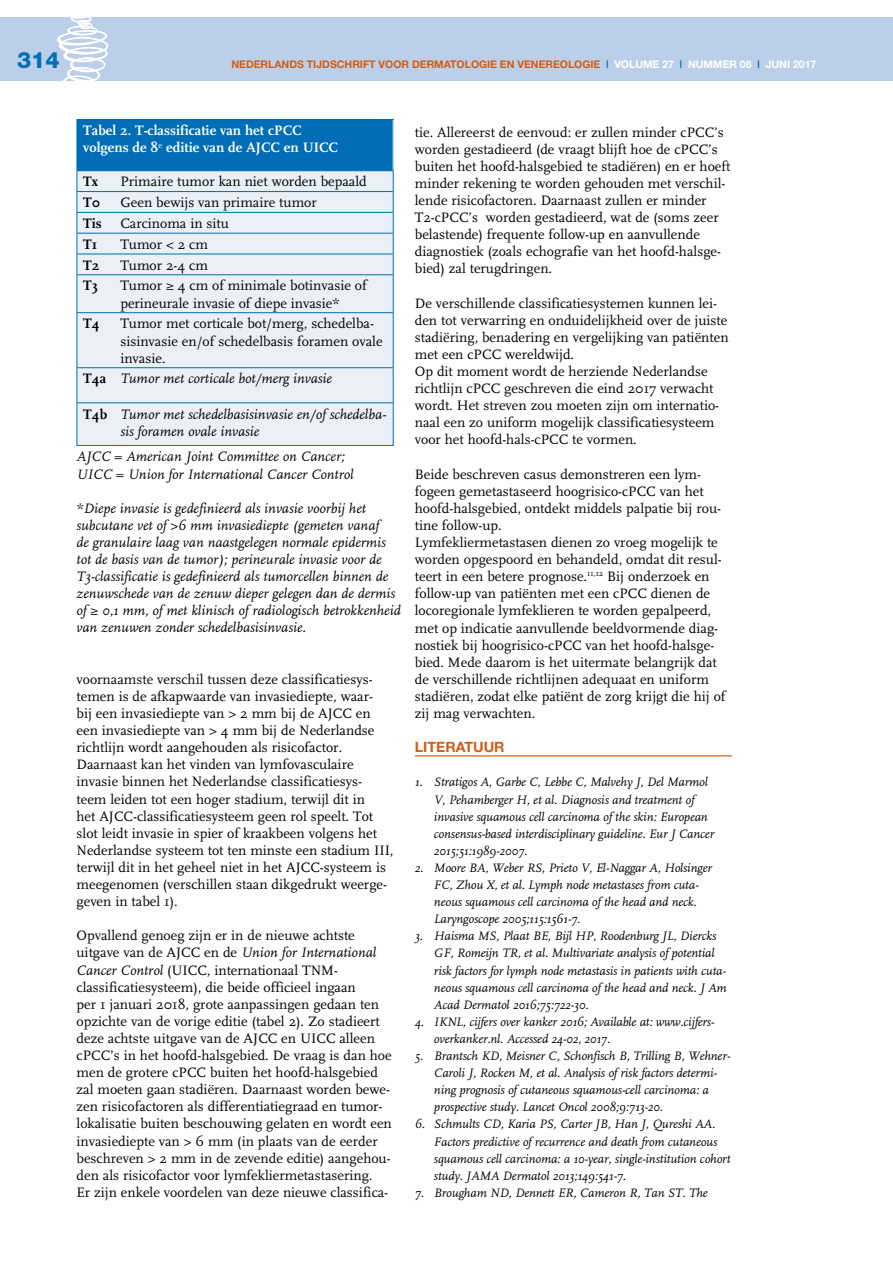
<style>
.page{position:relative;width:893px;height:1263px;background:#fff}
.page>*{position:absolute;margin:0;border:0;box-sizing:border-box;transform-origin:0 0}
.t1{font:800 22.5px "Helvetica Neue";color:#006eb6}
.t2{font:14.25px/17.1px "FF Scala";color:#000}
.t3{font:italic 14.25px/17.1px "FF Scala";color:#000}
.t4{font:700 14.25px/17.1px "FF Scala";color:#fff}
.t5{font:700 14.25px "FF Scala";color:#000}
.t6{font:700 14.25px "Helvetica Neue";color:#d25e16}
.t7{font:italic 12.75px/17.1px "FF Scala";letter-spacing:-.01em;color:#000}
.t8{font:700 10.5px "Helvetica Neue";color:#d25e16}
.t9{font:700 10.5px "Helvetica Neue";color:#fff}
.s1{color:#006eb6}
.s2{color:#fff}
.s3{font-weight:700;font-style:normal}
.s4{font-style:italic}
</style>
<div class="page">
<div style="left:0;top:17px;width:893px;height:64px;background:#bccfe9"></div>
<svg style="left:57px;top:17px;width:51px;height:64px"></svg>
<hr style="left:415px;top:755px;width:317px;height:1px;background:#d25e16">
<div style="left:77px;top:119px;width:316px;height:52px;background:#006eb6"></div>
<div style="left:78px;top:171px;width:315px;height:274px;background:#eaeff8"></div>
<hr style="left:114px;top:119px;width:280px;height:1px;background:#006eb6">
<hr style="left:114px;top:170px;width:280px;height:1px;background:#006eb6">
<hr style="left:77px;top:191px;width:37px;height:1px;background:#006eb6">
<hr style="left:114px;top:191px;width:280px;height:1px;background:#006eb6">
<hr style="left:77px;top:212px;width:37px;height:1px;background:#006eb6">
<hr style="left:114px;top:212px;width:280px;height:1px;background:#006eb6">
<hr style="left:77px;top:233px;width:37px;height:1px;background:#006eb6">
<hr style="left:114px;top:233px;width:280px;height:1px;background:#006eb6">
<hr style="left:77px;top:254px;width:37px;height:1px;background:#006eb6">
<svg style="left:77px;top:171px;width:1px;height:103px"></svg>
<hr style="left:114px;top:254px;width:280px;height:1px;background:#006eb6">
<svg style="left:393px;top:171px;width:1px;height:103px"></svg>
<hr style="left:77px;top:274px;width:37px;height:1px;background:#006eb6">
<hr style="left:77px;top:275px;width:1px;height:37px;background:#006eb6">
<hr style="left:114px;top:274px;width:280px;height:1px;background:#006eb6">
<hr style="left:393px;top:275px;width:1px;height:37px;background:#006eb6">
<hr style="left:77px;top:312px;width:37px;height:1px;background:#006eb6">
<hr style="left:77px;top:313px;width:1px;height:54px;background:#006eb6">
<hr style="left:114px;top:312px;width:280px;height:1px;background:#006eb6">
<hr style="left:393px;top:313px;width:1px;height:54px;background:#006eb6">
<hr style="left:77px;top:367px;width:37px;height:1px;background:#006eb6">
<hr style="left:77px;top:368px;width:1px;height:34px;background:#006eb6">
<hr style="left:114px;top:367px;width:280px;height:1px;background:#006eb6">
<hr style="left:393px;top:368px;width:1px;height:34px;background:#006eb6">
<hr style="left:77px;top:402px;width:37px;height:1px;background:#006eb6">
<hr style="left:77px;top:403px;width:1px;height:42px;background:#006eb6">
<hr style="left:114px;top:402px;width:280px;height:1px;background:#006eb6">
<hr style="left:393px;top:403px;width:1px;height:42px;background:#006eb6">
<hr style="left:77px;top:445px;width:37px;height:1px;background:#006eb6">
<hr style="left:114px;top:445px;width:280px;height:1px;background:#006eb6">
<h1 class="t1" style="left:17px;top:47px;width:44px">314</h1>
<p class="t8" style="left:231px;top:58px;width:542px">NEDERLANDS TIJDSCHRIFT VOOR DERMATOLOGIE EN VENEREOLOGIE <span class="s1">|</span> <span class="s2">VOLUME 27</span> <span class="s1">|</span> <span class="s2">NUMMER 06</span> <span class="s1">|</span> <span class="s2">juni</span></p>
<p class="t9" style="left:793px;top:58px;width:25px">2017</p>
<p class="t4" style="left:83px;top:122px;width:201px">Tabel 2. T-classificatie van het cPCC volgens de 8<sup>e</sup> editie van de AJCC</p>
<p class="t4" style="left:284px;top:139px;width:29px">en UICC</p>
<p class="t5" style="left:83px;top:174px;width:16px">Tx</p>
<p class="t2" style="left:120px;top:174px;width:248px">Primaire tumor kan niet worden bepaald</p>
<p class="t5" style="left:83px;top:195px;width:19px">T0</p>
<p class="t2" style="left:120px;top:194px;width:198px">Geen bewijs van primaire tumor</p>
<p class="t5" style="left:83px;top:215px;width:20px">Tis</p>
<p class="t2" style="left:120px;top:215px;width:110px">Carcinoma in situ</p>
<p class="t5" style="left:83px;top:236px;width:16px">T1</p>
<p class="t2" style="left:120px;top:236px;width:89px">Tumor &lt; 2 cm</p>
<p class="t5" style="left:83px;top:257px;width:18px">T2</p>
<p class="t2" style="left:120px;top:257px;width:89px">Tumor 2-4 cm</p>
<p class="t5" style="left:83px;top:278px;width:16px">T3</p>
<p class="t2" style="left:120px;top:278px;width:248px">Tumor ≥ 4 cm of minimale botinvasie of perineurale invasie of diepe invasie*</p>
<p class="t5" style="left:83px;top:316px;width:18px">T4</p>
<p class="t2" style="left:120px;top:315px;width:264px">Tumor met corticale bot/merg, schedelba&shy;sisinvasie en/of schedelbasis foramen ovale invasie.</p>
<p class="t3" style="left:83px;top:371px;width:250px"><span class="s3">T4a</span> Tumor met corticale bot/merg invasie</p>
<p class="t3" style="left:120px;top:406px;width:267px;text-indent:-37px"><span class="s3">T4b</span> Tumor met schedelbasisinvasie en/of schedelba&shy;sis foramen ovale invasie</p>
<p class="t3" style="left:77px;top:449px;width:279px">AJCC = American Joint Committee on Cancer;<br>UICC = Union for International Cancer Control</p>
<p class="t3" style="left:77px;top:500px;width:326px">*Diepe invasie is gedefinieerd als invasie voorbij het subcutane vet of &gt;6 mm invasiediepte (gemeten vanaf<br>de granulaire laag van naastgelegen normale epidermis tot de basis van de tumor); perineurale invasie voor de T3-classificatie is gedefinieerd als tumorcellen binnen de zenuwschede van de zenuw dieper gelegen dan de dermis of ≥ 0,1 mm, of met klinisch of radiologisch betrokkenheid van zenuwen zonder schedelbasisinvasie.</p>
<p class="t2" style="left:77px;top:671px;width:318px">voornaamste verschil tussen deze classificatiesys&shy;temen is de afkapwaarde van invasiediepte, waar-<br>bij een invasiediepte van &gt; 2 mm bij de AJCC en een invasiediepte van &gt; 4 mm bij de Nederlandse richtlijn wordt aangehouden als risicofactor.<br>Daarnaast kan het vinden van lymfovasculaire invasie binnen het Nederlandse classificatiesys&shy;teem leiden tot een hoger stadium, terwijl dit in<br>het AJCC-classificatiesysteem geen rol speelt. Tot slot leidt invasie in spier of kraakbeen volgens het Nederlandse systeem tot ten minste een stadium III, terwijl dit in het geheel niet in het AJCC-systeem is meegenomen (verschillen staan dikgedrukt weerge&shy;geven in tabel 1).</p>
<p class="t2" style="left:77px;top:927px;width:317px">Opvallend genoeg zijn er in de nieuwe achtste uitgave van de AJCC en de <span class="s4">Union for International Cancer Control</span> (UICC, internationaal TNM&shy;classificatiesysteem), die beide officieel ingaan<br>per 1 januari 2018, grote aanpassingen gedaan ten opzichte van de vorige editie (tabel 2). Zo stadieert deze achtste uitgave van de AJCC en UICC alleen cPCC’s in het hoofd-halsgebied. De vraag is dan hoe men de grotere cPCC buiten het hoofd-halsgebied zal moeten gaan stadiëren. Daarnaast worden bewe&shy;zen risicofactoren als differentiatiegraad en tumor&shy;lokalisatie buiten beschouwing gelaten en wordt een invasiediepte van &gt; 6 mm (in plaats van de eerder beschreven &gt; 2 mm in de zevende editie) aangehou&shy;den als risicofactor voor lymfekliermetastasering.<br>Er zijn enkele voordelen van deze nieuwe classifica-</p>
<p class="t2" style="left:415px;top:124px;width:317px">tie. Allereerst de eenvoud: er zullen minder cPCC’s worden gestadieerd (de vraagt blijft hoe de cPCC’s buiten het hoofd-halsgebied te stadiëren) en er hoeft minder rekening te worden gehouden met verschil&shy;lende risicofactoren. Daarnaast zullen er minder T2-cPCC’s worden gestadieerd, wat de (soms zeer belastende) frequente follow-up en aanvullende diagnostiek (zoals echografie van het hoofd-halsge&shy;bied) zal terugdringen.</p>
<p class="t2" style="left:415px;top:295px;width:315px">De verschillende classificatiesystemen kunnen lei&shy;den tot verwarring en onduidelijkheid over de juiste stadiëring, benadering en vergelijking van patiënten met een cPCC wereldwijd.<br>Op dit moment wordt de herziende Nederlandse richtlijn cPCC geschreven die eind 2017 verwacht wordt. Het streven zou moeten zijn om internatio&shy;naal een zo uniform mogelijk classificatiesysteem voor het hoofd-hals-cPCC te vormen.</p>
<p class="t2" style="left:415px;top:466px;width:312px">Beide beschreven casus demonstreren een lym&shy;fogeen gemetastaseerd hoogrisico-cPCC van het hoofd-halsgebied, ontdekt middels palpatie bij rou&shy;tine follow-up.<br>Lymfekliermetastasen dienen zo vroeg mogelijk te worden opgespoord en behandeld, omdat dit resul&shy;teert in een betere prognose.<sup>11,12</sup> Bij onderzoek en follow-up van patiënten met een cPCC dienen de locoregionale lymfeklieren te worden gepalpeerd, met op indicatie aanvullende beeldvormende diag&shy;nostiek bij hoogrisico-cPCC van het hoofd-halsge&shy;bied. Mede daarom is het uitermate belangrijk dat de verschillende richtlijnen adequaat en uniform stadiëren, zodat elke patiënt de zorg krijgt die hij of zij mag verwachten.</p>
<p class="t6" style="left:415px;top:738px;width:91px">LITERATUUR</p>
<p class="t7" style="left:434px;top:774px;width:282px;text-indent:-19px">1. Stratigos A, Garbe C, Lebbe C, Malvehy J, Del Marmol V, Pehamberger H, et al. Diagnosis and treatment of invasive squamous cell carcinoma of the skin: European consensus-based interdisciplinary guideline. Eur J Cancer 2015;51:1989-2007.</p>
<p class="t7" style="left:434px;top:860px;width:279px;text-indent:-19px">2. Moore BA, Weber RS, Prieto V, El-Naggar A, Holsinger FC, Zhou X, et al. Lymph node metastases from cuta&shy;neous squamous cell carcinoma of the head and neck.<br>Laryngoscope 2005;115:1561-7.</p>
<p class="t7" style="left:434px;top:928px;width:294px;text-indent:-19px">3. Haisma MS, Plaat BE, Bijl HP, Roodenburg JL, Diercks GF, Romeijn TR, et al. Multivariate analysis of potential risk factors for lymph node metastasis in patients with cuta&shy;neous squamous cell carcinoma of the head and neck. J Am Acad Dermatol 2016;75:722-30.</p>
<p class="t7" style="left:434px;top:1013px;width:282px;text-indent:-19px">4. IKNL, cijfers over kanker 2016; Available at: www.cijfers&shy;overkanker.nl. Accessed 24-02, 2017.</p>
<p class="t7" style="left:434px;top:1048px;width:298px;text-indent:-19px">5. Brantsch KD, Meisner C, Schonfisch B, Trilling B, Wehner-Caroli J, Rocken M, et al. Analysis of risk factors determi&shy;ning prognosis of cutaneous squamous-cell carcinoma: a prospective study. Lancet Oncol 2008;9:713-20.</p>
<p class="t7" style="left:434px;top:1116px;width:298px;text-indent:-19px">6. Schmults CD, Karia PS, Carter JB, Han J, Qureshi AA.<br>Factors predictive of recurrence and death from cutaneous squamous cell carcinoma: a 10-year, single-institution cohort study. JAMA Dermatol 2013;149:541-7.</p>
<p class="t7" style="left:415px;top:1184px;width:294px">7. Brougham ND, Dennett ER, Cameron R, Tan ST. The</p>
</div>
